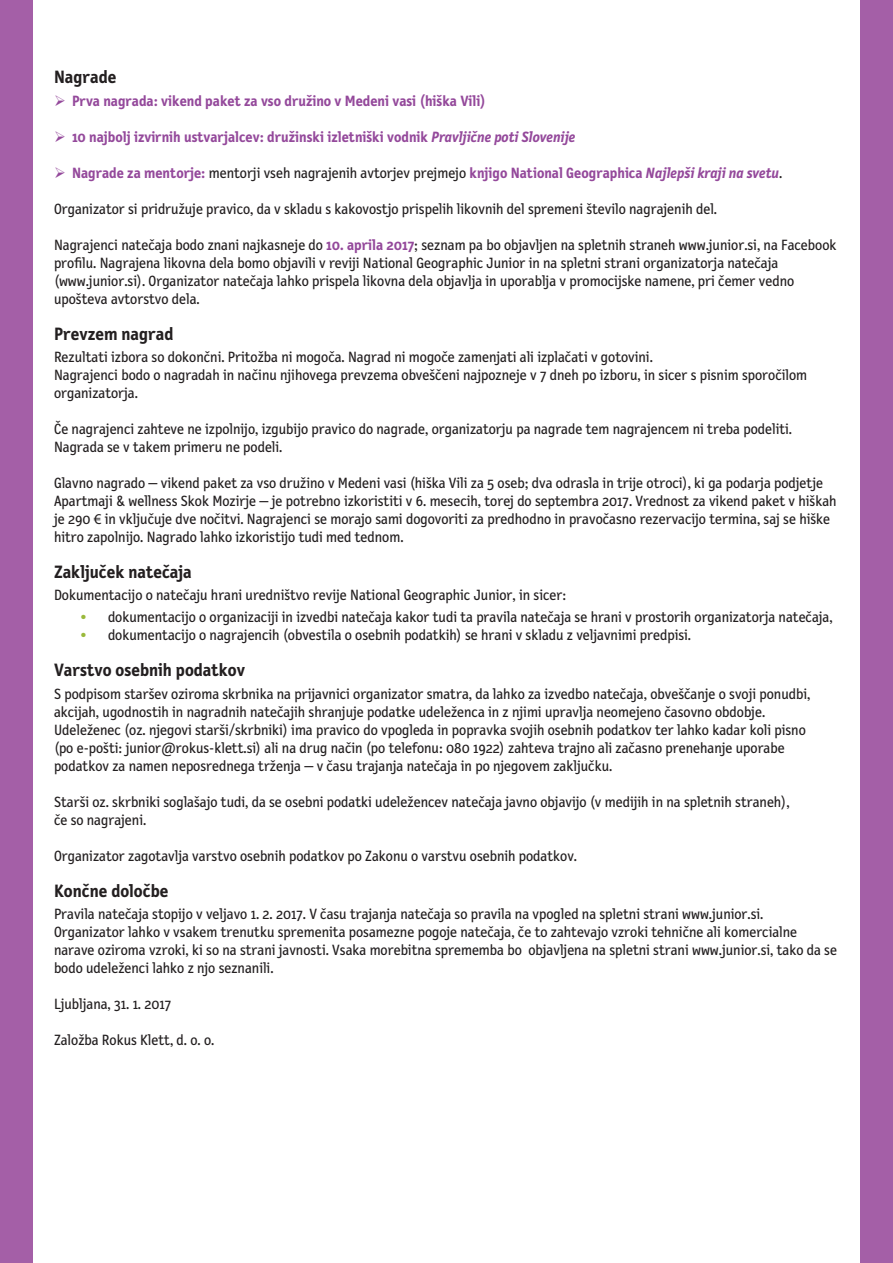
<style>
.page{position:relative;width:893px;height:1263px;background:#fff}
.page>*{position:absolute;margin:0;border:0;box-sizing:border-box;transform-origin:0 0}
.Navaden{font:700 18px "Letter Gothic Text CC";color:#231f20}
.Navaden-2{font:15px/18px "Letter Gothic Text CC";color:#231f20}
.Navaden-3{font:700 15px "Letter Gothic Text CC";color:#94499b}
.s1{font-style:italic}
.s2{font-weight:400;color:#231f20}
.s3{font-weight:700;color:#94499b}
.s4{font-family:"Myriad Pro"}
</style>
<div class="page">
<div style="left:860px;top:0;width:33px;height:1263px;background:#a45fa7"></div>
<div style="left:0;top:0;width:33px;height:1263px;background:#a45fa7"></div>
<p class="Navaden" style="left:54px;top:67px;width:64px">Nagrade</p>
<p class="Navaden-3" style="left:54px;top:92px;width:433px">➢ Prva nagrada: vikend paket za vso družino v Medeni vasi (hiška Vili)</p>
<p class="Navaden-3" style="left:54px;top:128px;width:523px">➢ 10 najbolj izvirnih ustvarjalcev: družinski izletniški vodnik <span class="s1">Pravljične poti Slovenije</span></p>
<p class="Navaden-3" style="left:54px;top:164px;width:730px">➢ Nagrade za mentorje: <span class="s2">mentorji vseh nagrajenih avtorjev prejmejo</span> knjigo National Geographica <span class="s1">Najlepši kraji na svetu</span><span class="s2">.</span></p>
<p class="Navaden-2" style="left:54px;top:200px;width:665px">Organizator si pridružuje pravico, da v skladu s kakovostjo prispelih likovnih del spremeni število nagrajenih del.</p>
<p class="Navaden-2" style="left:54px;top:236px;width:784px">Nagrajenci natečaja bodo znani najkasneje do <span class="s3">10. aprila 2017</span>; seznam pa bo objavljen na spletnih straneh www.junior.si, na Facebook profilu. Nagrajena likovna dela bomo objavili v reviji National Geographic Junior in na spletni strani organizatorja natečaja (www.junior.si). Organizator natečaja lahko prispela likovna dela objavlja in uporablja v promocijske namene, pri čemer vedno upošteva avtorstvo dela.</p>
<p class="Navaden" style="left:54px;top:323px;width:121px">Prevzem nagrad</p>
<p class="Navaden-2" style="left:54px;top:348px;width:600px">Rezultati izbora so dokončni. Pritožba ni mogoča. Nagrad ni mogoče zamenjati ali izplačati v gotovini.</p>
<p class="Navaden-2" style="left:54px;top:366px;width:755px">Nagrajenci bodo o nagradah in načinu njihovega prevzema obveščeni najpozneje v 7 dneh po izboru, in sicer s pisnim sporočilom organizatorja.</p>
<p class="Navaden-2" style="left:54px;top:420px;width:740px">Če nagrajenci zahteve ne izpolnijo, izgubijo pravico do nagrade, organizatorju pa nagrade tem nagrajencem ni treba podeliti.<br>Nagrada se v takem primeru ne podeli.</p>
<p class="Navaden-2" style="left:54px;top:474px;width:784px">Glavno nagrado — vikend paket za vso družino v Medeni vasi (hiška Vili za 5 oseb; dva odrasla in trije otroci), ki ga podarja podjetje Apartmaji &amp; wellness Skok Mozirje — je potrebno izkoristiti v 6. mesecih, torej do septembra 2017. Vrednost za vikend paket v hiškah je 290 <span class="s4">€</span> in vključuje dve nočitvi. Nagrajenci se morajo sami dogovoriti za predhodno in pravočasno rezervacijo termina, saj se hiške hitro zapolnijo. Nagrado lahko izkoristijo tudi med tednom.</p>
<p class="Navaden" style="left:54px;top:561px;width:139px">Zaključek natečaja</p>
<p class="Navaden-2" style="left:54px;top:586px;width:514px">Dokumentacijo o natečaju hrani uredništvo revije National Geographic Junior, in sicer:</p>
<p class="Navaden-2" style="left:81px;top:608px;width:753px"><sup>●</sup> dokumentacijo o organizaciji in izvedbi natečaja kakor tudi ta pravila natečaja se hrani v prostorih organizatorja natečaja,</p>
<p class="Navaden-2" style="left:81px;top:626px;width:612px"><sup>●</sup> dokumentacijo o nagrajencih (obvestila o osebnih podatkih) se hrani v skladu z veljavnimi predpisi.</p>
<p class="Navaden" style="left:54px;top:660px;width:193px">Varstvo osebnih podatkov</p>
<p class="Navaden-2" style="left:54px;top:685px;width:758px">S podpisom staršev oziroma skrbnika na prijavnici organizator smatra, da lahko za izvedbo natečaja, obveščanje o svoji ponudbi, akcijah, ugodnostih in nagradnih natečajih shranjuje podatke udeleženca in z njimi upravlja neomejeno časovno obdobje.<br>Udeleženec (oz. njegovi starši/skrbniki) ima pravico do vpogleda in popravka svojih osebnih podatkov ter lahko kadar koli pisno (po e-pošti: junior@rokus-klett.si) ali na drug način (po telefonu: 080 1922) zahteva trajno ali začasno prenehanje uporabe podatkov za namen neposrednega trženja — v času trajanja natečaja in po njegovem zaključku.</p>
<p class="Navaden-2" style="left:54px;top:793px;width:737px">Starši oz. skrbniki soglašajo tudi, da se osebni podatki udeležencev natečaja javno objavijo (v medijih in na spletnih straneh), če so nagrajeni.</p>
<p class="Navaden-2" style="left:54px;top:847px;width:525px">Organizator zagotavlja varstvo osebnih podatkov po Zakonu o varstvu osebnih podatkov.</p>
<p class="Navaden" style="left:54px;top:880px;width:116px">Končne določbe</p>
<p class="Navaden-2" style="left:54px;top:905px;width:711px">Pravila natečaja stopijo v veljavo 1. 2. 2017. V času trajanja natečaja so pravila na vpogled na spletni strani www.junior.si.</p>
<p class="Navaden-2" style="left:54px;top:923px;width:784px">Organizator lahko v vsakem trenutku spremenita posamezne pogoje natečaja, če to zahtevajo vzroki tehnične ali komercialne narave oziroma vzroki, ki so na strani javnosti. Vsaka morebitna sprememba bo objavljena na spletni strani www.junior.si, tako da se bodo udeleženci lahko z njo seznanili.</p>
<p class="Navaden-2" style="left:54px;top:995px;width:119px">Ljubljana, 31. 1. 2017</p>
<p class="Navaden-2" style="left:54px;top:1031px;width:162px">Založba Rokus Klett, d. o. o.</p>
</div>
